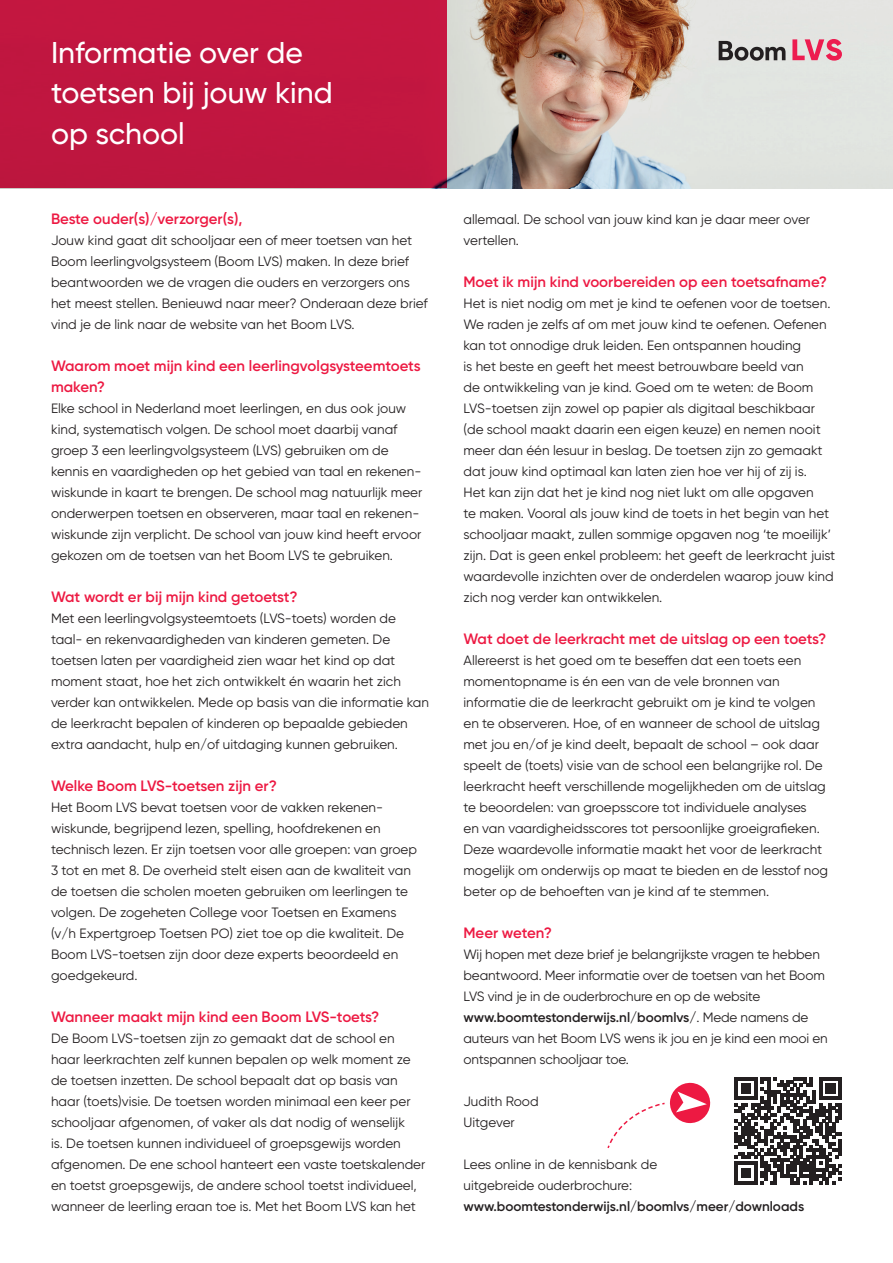
<style>
.page{position:relative;width:893px;height:1263px;background:#fff}
.page>*{position:absolute;margin:0;border:0;box-sizing:border-box;transform-origin:0 0}
.t1{font:500 30px/40.5px "Gilroy";color:#fff}
.t2{font:600 15px/21px "Gilroy";color:#ed1942}
.t3{font:13.5px/21px "Gilroy";color:#231f20}
.t4{font:600 13.5px "Gilroy";color:#231f20}
.s1{font-weight:600}
</style>
<div class="page">
<svg style="left:735px;top:1077px;width:107px;height:107px"></svg>
<svg style="left:607px;top:1082px;width:104px;height:67px"></svg>
<img style="left:446px;top:0;width:447px;height:188px">
<div style="left:0;top:0;width:446px;height:188px;background:#c11640"></div>
<svg style="left:719px;top:41px;width:66px;height:20px"></svg>
<svg style="left:792px;top:39px;width:50px;height:22px"></svg>
<h1 class="t1" style="left:51px;top:32px;width:283px">Informatie over de toetsen bij jouw kind op school</h1>
<p class="t2" style="left:51px;top:208px;width:193px">Beste ouder(s)/verzorger(s),</p>
<p class="t3" style="left:51px;top:229px;width:378px">Jouw kind gaat dit schooljaar een of meer toetsen van het Boom leerlingvolgsysteem (Boom LVS) maken. In deze brief beantwoorden we de vragen die ouders en verzorgers ons het meest stellen. Benieuwd naar meer? Onderaan deze brief vind je de link naar de website van het Boom LVS.</p>
<p class="t2" style="left:51px;top:355px;width:371px">Waarom moet mijn kind een leerlingvolgsysteemtoets maken?</p>
<p class="t3" style="left:51px;top:397px;width:373px">Elke school in Nederland moet leerlingen, en dus ook jouw kind, systematisch volgen. De school moet daarbij vanaf groep 3 een leerlingvolgsysteem (LVS) gebruiken om de kennis en vaardigheden op het gebied van taal en rekenen&shy;wiskunde in kaart te brengen. De school mag natuurlijk meer onderwerpen toetsen en observeren, maar taal en rekenen&shy;wiskunde zijn verplicht. De school van jouw kind heeft ervoor gekozen om de toetsen van het Boom LVS te gebruiken.</p>
<p class="t2" style="left:51px;top:586px;width:248px">Wat wordt er bij mijn kind getoetst?</p>
<p class="t3" style="left:51px;top:607px;width:379px">Met een leerlingvolgsysteemtoets (LVS-toets) worden de taal- en rekenvaardigheden van kinderen gemeten. De toetsen laten per vaardigheid zien waar het kind op dat moment staat, hoe het zich ontwikkelt én waarin het zich verder kan ontwikkelen. Mede op basis van die informatie kan de leerkracht bepalen of kinderen op bepaalde gebieden extra aandacht, hulp en/of uitdaging kunnen gebruiken.</p>
<p class="t2" style="left:51px;top:775px;width:227px">Welke Boom LVS-toetsen zijn er?</p>
<p class="t3" style="left:51px;top:796px;width:368px">Het Boom LVS bevat toetsen voor de vakken rekenen&shy;wiskunde, begrijpend lezen, spelling, hoofdrekenen en technisch lezen. Er zijn toetsen voor alle groepen: van groep 3 tot en met 8. De overheid stelt eisen aan de kwaliteit van de toetsen die scholen moeten gebruiken om leerlingen te volgen. De zogeheten College voor Toetsen en Examens (v/h Expertgroep Toetsen PO) ziet toe op die kwaliteit. De Boom LVS-toetsen zijn door deze experts beoordeeld en goedgekeurd.</p>
<p class="t2" style="left:51px;top:1006px;width:330px">Wanneer maakt mijn kind een Boom LVS-toets?</p>
<p class="t3" style="left:51px;top:1027px;width:376px">De Boom LVS-toetsen zijn zo gemaakt dat de school en haar leerkrachten zelf kunnen bepalen op welk moment ze de toetsen inzetten. De school bepaalt dat op basis van haar (toets)visie. De toetsen worden minimaal een keer per schooljaar afgenomen, of vaker als dat nodig of wenselijk<br>is. De toetsen kunnen individueel of groepsgewijs worden afgenomen. De ene school hanteert een vaste toetskalender en toetst groepsgewijs, de andere school toetst individueel, wanneer de leerling eraan toe is. Met het Boom LVS kan het</p>
<p class="t3" style="left:463px;top:208px;width:348px">allemaal. De school van jouw kind kan je daar meer over vertellen.</p>
<p class="t2" style="left:463px;top:271px;width:365px">Moet ik mijn kind voorbereiden op een toetsafname?</p>
<p class="t3" style="left:463px;top:292px;width:373px">Het is niet nodig om met je kind te oefenen voor de toetsen.<br>We raden je zelfs af om met jouw kind te oefenen. Oefenen kan tot onnodige druk leiden. Een ontspannen houding<br>is het beste en geeft het meest betrouwbare beeld van<br>de ontwikkeling van je kind. Goed om te weten: de Boom LVS-toetsen zijn zowel op papier als digitaal beschikbaar (de school maakt daarin een eigen keuze) en nemen nooit meer dan één lesuur in beslag. De toetsen zijn zo gemaakt dat jouw kind optimaal kan laten zien hoe ver hij of zij is.<br>Het kan zijn dat het je kind nog niet lukt om alle opgaven<br>te maken. Vooral als jouw kind de toets in het begin van het schooljaar maakt, zullen sommige opgaven nog ‘te moeilijk’ zijn. Dat is geen enkel probleem: het geeft de leerkracht juist waardevolle inzichten over de onderdelen waarop jouw kind zich nog verder kan ontwikkelen.</p>
<p class="t2" style="left:463px;top:628px;width:364px">Wat doet de leerkracht met de uitslag op een toets?</p>
<p class="t3" style="left:463px;top:649px;width:366px">Allereerst is het goed om te beseffen dat een toets een momentopname is én een van de vele bronnen van informatie die de leerkracht gebruikt om je kind te volgen en te observeren. Hoe, of en wanneer de school de uitslag met jou en/of je kind deelt, bepaalt de school – ook daar speelt de (toets) visie van de school een belangrijke rol. De leerkracht heeft verschillende mogelijkheden om de uitslag te beoordelen: van groepsscore tot individuele analyses<br>en van vaardigheidsscores tot persoonlijke groeigrafieken.<br>Deze waardevolle informatie maakt het voor de leerkracht mogelijk om onderwijs op maat te bieden en de lesstof nog beter op de behoeften van je kind af te stemmen.</p>
<p class="t2" style="left:463px;top:922px;width:90px">Meer weten?</p>
<p class="t3" style="left:463px;top:943px;width:366px">Wij hopen met deze brief je belangrijkste vragen te hebben beantwoord. Meer informatie over de toetsen van het Boom LVS vind je in de ouderbrochure en op de website <span class="s1">www.boomtestonderwijs.nl/boomlvs/</span>. Mede namens de auteurs van het Boom LVS wens ik jou en je kind een mooi en ontspannen schooljaar toe.</p>
<p class="t3" style="left:463px;top:1090px;width:77px">Judith Rood<br>Uitgever</p>
<p class="t3" style="left:463px;top:1153px;width:195px">Lees online in de kennisbank de uitgebreide ouderbrochure:</p>
<p class="t4" style="left:463px;top:1197px;width:342px">www.boomtestonderwijs.nl/boomlvs/meer/downloads</p>
</div>
